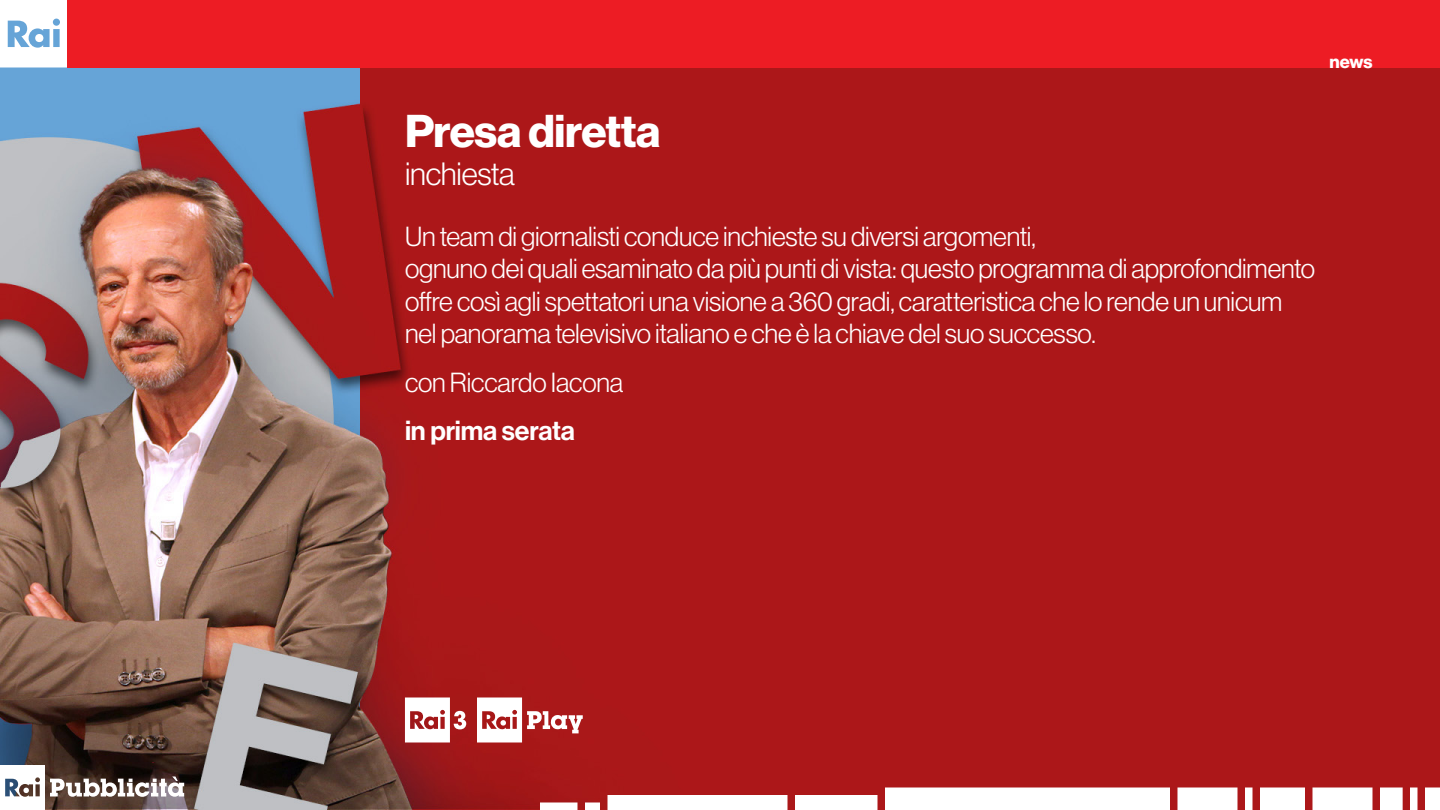
<style>
.page{position:relative;width:1440px;height:810px;background:#fff}
.page>*{position:absolute;margin:0;border:0;box-sizing:border-box;transform-origin:0 0}
.Titolo_slide_-_Neue{font:45px "N Haas Grotesk DS Pro 75 Bd";letter-spacing:-.01em;color:#fff}
._42_light_sx_25_2sot{font:31.5px "N Haas Grotesk DS Pro 45 Lt";letter-spacing:-.01em;color:#fff}
._36_light_sx_spazios{font:27px/32.4px "N Haas Grotesk DS Pro 45 Lt";letter-spacing:-.005em;color:#fff}
._36_medium_sx_spazio{font:27px "N Haas Grotesk DS Pro 65 Md";letter-spacing:-.005em;color:#fff}
.t1{font:18px "N Haas Grotesk DS Pro 75 Bd";color:#fff}
</style>
<div class="page">
<img style="left:0;top:68px;width:1440px;height:742px">
<svg style="left:0;top:765px;width:184px;height:45px"></svg>
<svg style="left:0;top:0;width:68px;height:68px"></svg>
<div style="left:68px;top:0;width:1372px;height:68px;background:#ed1c24"></div>
<svg style="left:1425px;top:788px;width:15px;height:22px"></svg>
<svg style="left:1410px;top:788px;width:8px;height:22px"></svg>
<svg style="left:1380px;top:788px;width:23px;height:22px"></svg>
<svg style="left:1312px;top:788px;width:60px;height:22px"></svg>
<svg style="left:1260px;top:788px;width:45px;height:22px"></svg>
<svg style="left:1245px;top:788px;width:8px;height:22px"></svg>
<svg style="left:795px;top:795px;width:83px;height:15px"></svg>
<svg style="left:1177px;top:788px;width:60px;height:22px"></svg>
<svg style="left:885px;top:788px;width:285px;height:22px"></svg>
<svg style="left:585px;top:802px;width:15px;height:8px"></svg>
<svg style="left:540px;top:802px;width:38px;height:8px"></svg>
<svg style="left:608px;top:795px;width:180px;height:15px"></svg>
<svg style="left:405px;top:698px;width:61px;height:44px"></svg>
<svg style="left:477px;top:698px;width:106px;height:44px"></svg>
<p class="t1" style="left:1330px;top:51px;width:44px">news</p>
<p class="Titolo_slide_-_Neue" style="left:405px;top:105px;width:257px">Presa diretta</p>
<p class="_42_light_sx_25_2sot" style="left:405px;top:156px;width:112px">inchiesta</p>
<p class="_36_light_sx_spazios" style="left:405px;top:220px;width:912px">Un team di giornalisti conduce inchieste su diversi argomenti,<br>ognuno dei quali esaminato da più punti di vista: questo programma di approfondimento offre così agli spettatori una visione a 360 gradi, caratteristica che lo rende un unicum nel panorama televisivo italiano e che è la chiave del suo successo.</p>
<p class="_36_light_sx_spazios" style="left:405px;top:366px;width:220px">con Riccardo Iacona</p>
<p class="_36_medium_sx_spazio" style="left:405px;top:415px;width:171px">in prima serata</p>
</div>
